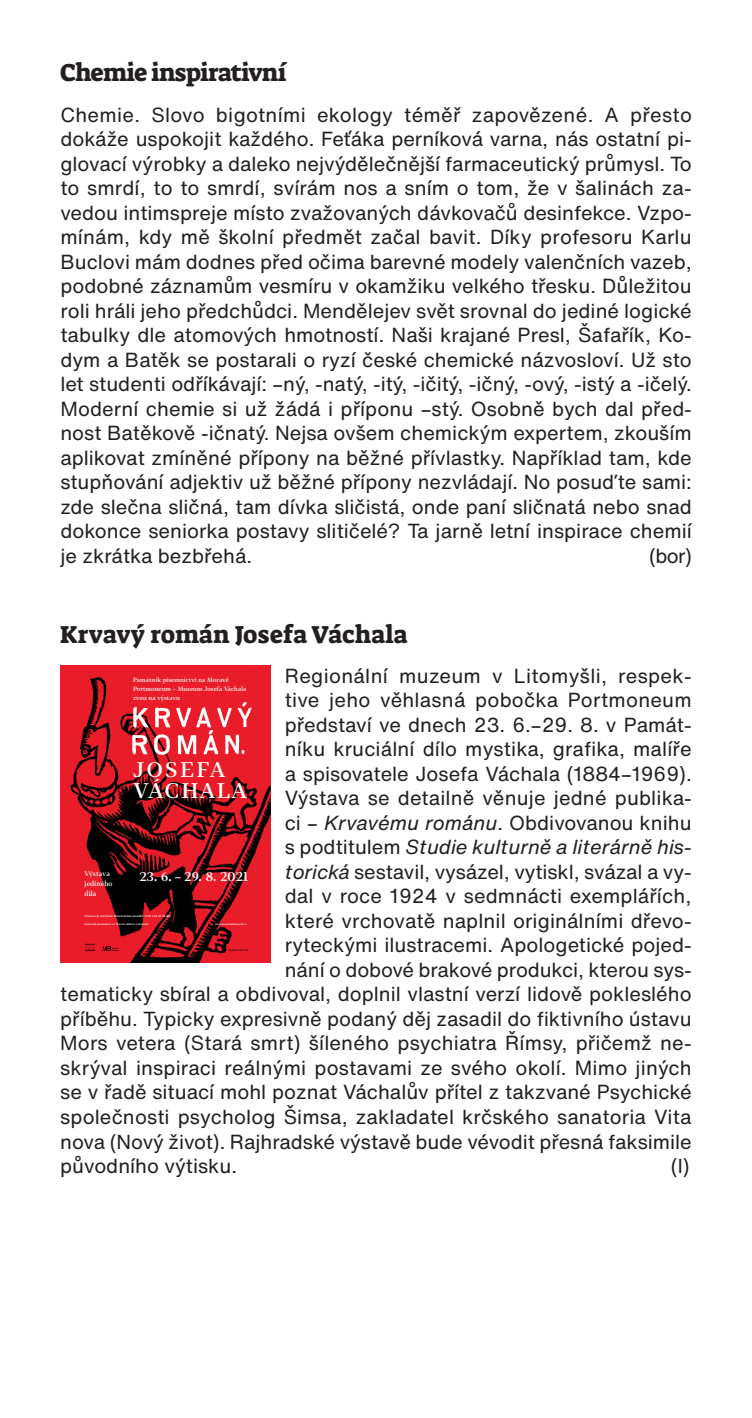
<style>
.page{position:relative;width:752px;height:1418px;background:#fff}
.page>*{position:absolute;margin:0;border:0;box-sizing:border-box;transform-origin:0 0}
.text{font:25px "Suez One";letter-spacing:-.01em;color:#231f20}
.text-2{font:25px "Suez One";letter-spacing:-.03em;color:#231f20}
.t1{font:500 20.75px/21.5px "Tabac G2";letter-spacing:.08em;color:#fff}
.text-3{font:20px/24.5px "Helvetica Now Text";color:#231f20;text-align:justify}
.text-4{font:italic 20px "Helvetica Now Text";color:#231f20}
.t2{font:500 12.75px "Tabac G2";letter-spacing:.01em;color:#fff}
.t3{font:500 6.75px/10px "Tabac G2";letter-spacing:.01em;color:#fff}
.t4{font:500 6px/9px "Tabac G2";letter-spacing:.01em;color:#fff}
.t5{font:600 2.75px "Tabac G2";letter-spacing:.03em;color:#fff}
.s1{font-style:italic}
.s2{font-style:normal}
</style>
<div class="page">
<img style="left:61px;top:665px;width:209px;height:297px">
<img style="left:104px;top:702px;width:166px;height:23px">
<img style="left:100px;top:725px;width:170px;height:35px">
<svg style="left:85px;top:943px;width:10px;height:8px"></svg>
<svg style="left:101px;top:946px;width:18px;height:5px"></svg>
<svg style="left:229px;top:949px;width:19px;height:2px"></svg>
<p class="text-2" style="left:60px;top:57px;width:227px">Chemie inspirativní</p>
<p class="text-3" style="left:60px;top:102px;width:632px">Chemie. Slovo bigotními ekology téměř zapovězené. A přesto dokáže uspokojit každého. Feťáka perníková varna, nás ostatní pi&shy;glovací výrobky a daleko nejvýdělečnější farmaceutický průmysl. To to smrdí, to to smrdí, svírám nos a sním o tom, že v šalinách za&shy;vedou intimspreje místo zvažovaných dávkovačů desinfekce. Vzpo&shy;mínám, kdy mě školní předmět začal bavit. Díky profesoru Karlu Buclovi mám dodnes před očima barevné modely valenčních vazeb, podobné záznamům vesmíru v okamžiku velkého třesku. Důležitou roli hráli jeho předchůdci. Mendělejev svět srovnal do jediné logické tabulky dle atomových hmotností. Naši krajané Presl, Šafařík, Ko&shy;dym a Batěk se postarali o ryzí české chemické názvosloví. Už sto let studenti odříkávají: –ný, -natý, -itý, -ičitý, -ičný, -ový, -istý a -ičelý.<br>Moderní chemie si už žádá i příponu –stý. Osobně bych dal před&shy;nost Batěkově -ičnatý. Nejsa ovšem chemickým expertem, zkouším aplikovat zmíněné přípony na běžné přívlastky. Například tam, kde stupňování adjektiv už běžné přípony nezvládají. No posuďte sami: zde slečna sličná, tam dívka sličistá, onde paní sličnatá nebo snad dokonce seniorka postavy slitičelé? Ta jarně letní inspirace chemií je zkrátka bezbřehá.</p>
<p class="text-3" style="left:649px;top:543px;width:44px">(bor)</p>
<p class="text" style="left:60px;top:618px;width:349px">Krvavý román Josefa Váchala</p>
<p class="text-3" style="left:285px;top:663px;width:408px">Regionální muzeum v Litomyšli, respek-</p>
<p class="text-3" style="left:285px;top:687px;width:408px">tive jeho věhlasná pobočka Portmoneum</p>
<p class="text-3" style="left:285px;top:712px;width:408px">představí ve dnech 23. 6.–29. 8. v Památ-</p>
<p class="text-3" style="left:285px;top:736px;width:408px">níku kruciální dílo mystika, grafika, malíře</p>
<p class="text-3" style="left:285px;top:761px;width:408px">a spisovatele Josefa Váchala (1884–1969).</p>
<p class="text-3" style="left:285px;top:785px;width:408px">Výstava se detailně věnuje jedné publika-</p>
<p class="text-3" style="left:285px;top:810px;width:408px">ci – <span class="s1">Krvavému románu</span>. Obdivovanou knihu</p>
<p class="text-4" style="left:285px;top:832px;width:408px"><span class="s2">s podtitulem</span> Studie kulturně a literárně his-</p>
<p class="text-3" style="left:285px;top:859px;width:408px"><span class="s1">torická</span> sestavil, vysázel, vytiskl, svázal a vy-</p>
<p class="text-3" style="left:285px;top:883px;width:408px">dal v roce 1924 v sedmnácti exemplářích,</p>
<p class="text-3" style="left:285px;top:908px;width:408px">které vrchovatě naplnil originálními dřevo-</p>
<p class="text-3" style="left:285px;top:932px;width:408px">ryteckými ilustracemi. Apologetické pojed-</p>
<p class="text-3" style="left:285px;top:957px;width:408px">nání o dobové brakové produkci, kterou sys-</p>
<p class="text-3" style="left:60px;top:981px;width:632px">tematicky sbíral a obdivoval, doplnil vlastní verzí lidově pokleslého</p>
<p class="text-3" style="left:60px;top:1006px;width:632px">příběhu. Typicky expresivně podaný děj zasadil do fiktivního ústavu</p>
<p class="text-3" style="left:60px;top:1030px;width:632px">Mors vetera (Stará smrt) šíleného psychiatra Římsy, přičemž ne-</p>
<p class="text-3" style="left:60px;top:1055px;width:632px">skrýval inspiraci reálnými postavami ze svého okolí. Mimo jiných</p>
<p class="text-3" style="left:60px;top:1079px;width:632px">se v řadě situací mohl poznat Váchalův přítel z takzvané Psychické</p>
<p class="text-3" style="left:60px;top:1104px;width:632px">společnosti psycholog Šimsa, zakladatel krčského sanatoria Vita</p>
<p class="text-3" style="left:60px;top:1128px;width:632px">nova (Nový život). Rajhradské výstavě bude vévodit přesná faksimile</p>
<p class="text-3" style="left:60px;top:1153px;width:178px">původního výtisku.</p>
<p class="text-3" style="left:670px;top:1153px;width:20px">(l)</p>
<p class="t4" style="left:133px;top:675px;width:115px">Památník písemnictví na Moravě<br>Portmoneum – Museum Josefa Váchala zvou na výstavu</p>
<p class="t1" style="left:133px;top:758px;width:115px">JOSEFA<br>VÁCHALA</p>
<p class="t3" style="left:85px;top:868px;width:29px">Výstava jediného díla</p>
<p class="t5" style="left:84px;top:914px;width:89px">Výstava je otevřena denně mimo pondělí 9–12 a 13–17 hodin.</p>
<p class="t2" style="left:139px;top:867px;width:110px">23. 6. – 29. 8. 2021</p>
</div>
